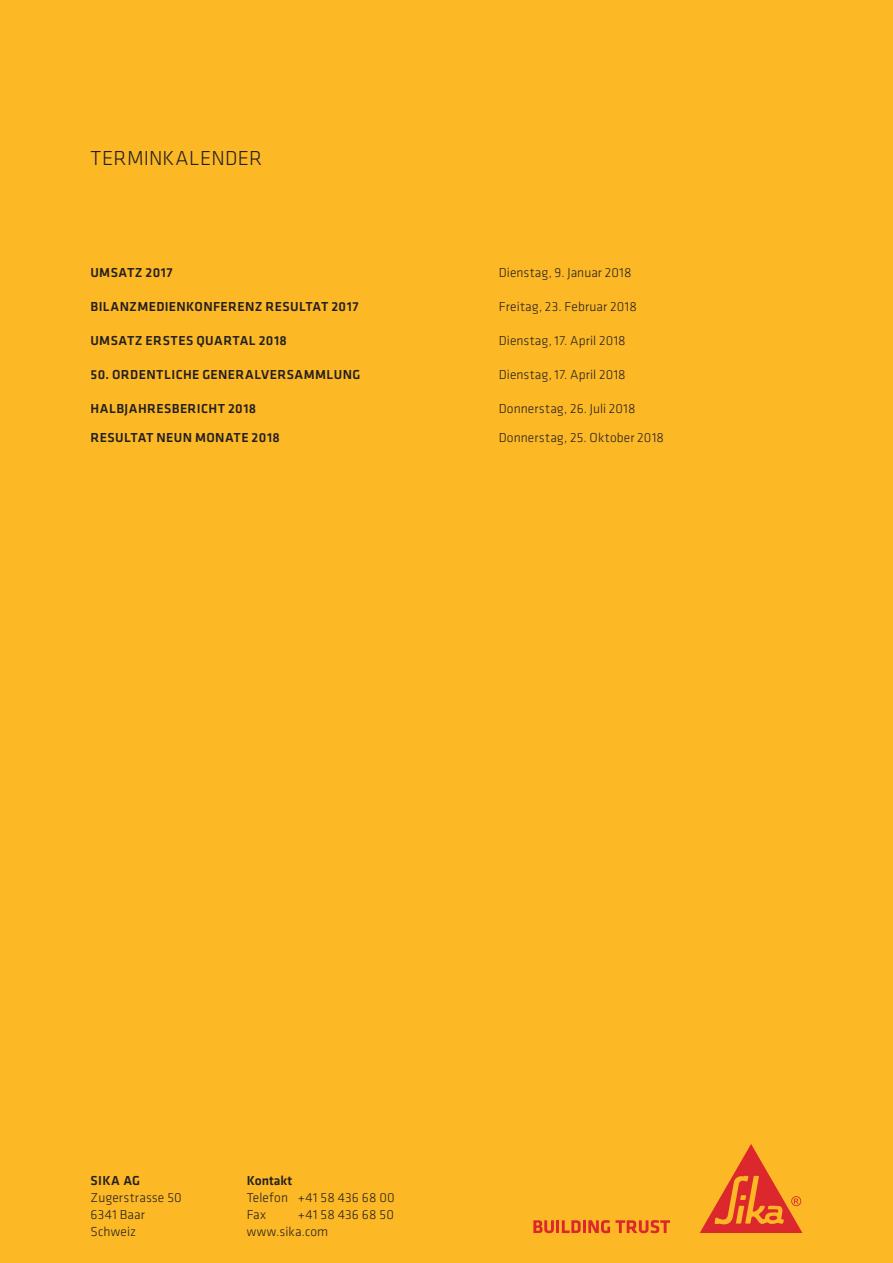
<style>
.page{position:relative;width:893px;height:1263px;background:#fcb825}
.page>*{position:absolute;margin:0;border:0;box-sizing:border-box;transform-origin:0 0}
.t1{font:300 21px "Klavika Basic";letter-spacing:.01em;color:#231f20}
.t2{font:300 13.5px/17px "Klavika Basic";letter-spacing:.01em;color:#231f20}
.t3{font:500 13.5px "Klavika Basic";letter-spacing:.025em;color:#231f20}
.t4{font:500 13.5px "Klavika Basic";color:#231f20}
</style>
<div class="page">
<svg style="left:533px;top:1220px;width:137px;height:13px"></svg>
<svg style="left:700px;top:1144px;width:102px;height:89px"></svg>
<h1 class="t1" style="left:91px;top:145px;width:173px">TERMINKALENDER</h1>
<p class="t3" style="left:91px;top:263px;width:84px">UMSATZ 2017</p>
<p class="t2" style="left:499px;top:264px;width:134px">Dienstag, 9. Januar 2018</p>
<p class="t3" style="left:91px;top:297px;width:270px">BILANZMEDIENKONFERENZ RESULTAT 2017</p>
<p class="t2" style="left:499px;top:298px;width:140px">Freitag, 23. Februar 2018</p>
<p class="t3" style="left:91px;top:331px;width:198px">UMSATZ ERSTES QUARTAL 2018</p>
<p class="t2" style="left:499px;top:332px;width:129px">Dienstag, 17. April 2018</p>
<p class="t3" style="left:91px;top:365px;width:271px">50. ORDENTLICHE GENERALVERSAMMLUNG</p>
<p class="t2" style="left:499px;top:366px;width:129px">Dienstag, 17. April 2018</p>
<p class="t3" style="left:91px;top:399px;width:167px">HALBJAHRESBERICHT 2018</p>
<p class="t2" style="left:499px;top:400px;width:138px">Donnerstag, 26. Juli 2018</p>
<p class="t3" style="left:91px;top:429px;width:191px">RESULTAT NEUN MONATE 2018</p>
<p class="t2" style="left:499px;top:429px;width:167px">Donnerstag, 25. Oktober 2018</p>
<p class="t3" style="left:91px;top:1171px;width:51px">SIKA AG</p>
<p class="t2" style="left:91px;top:1189px;width:93px">Zugerstrasse 50<br>6341 Baar<br>Schweiz</p>
<p class="t4" style="left:247px;top:1171px;width:47px">Kontakt</p>
<p class="t2" style="left:247px;top:1189px;width:150px">Telefon +41 58 436 68 00<br>Fax</p>
<p class="t2" style="left:247px;top:1206px;width:149px;text-indent:51px">+41 58 436 68 50 www.sika.com</p>
</div>
